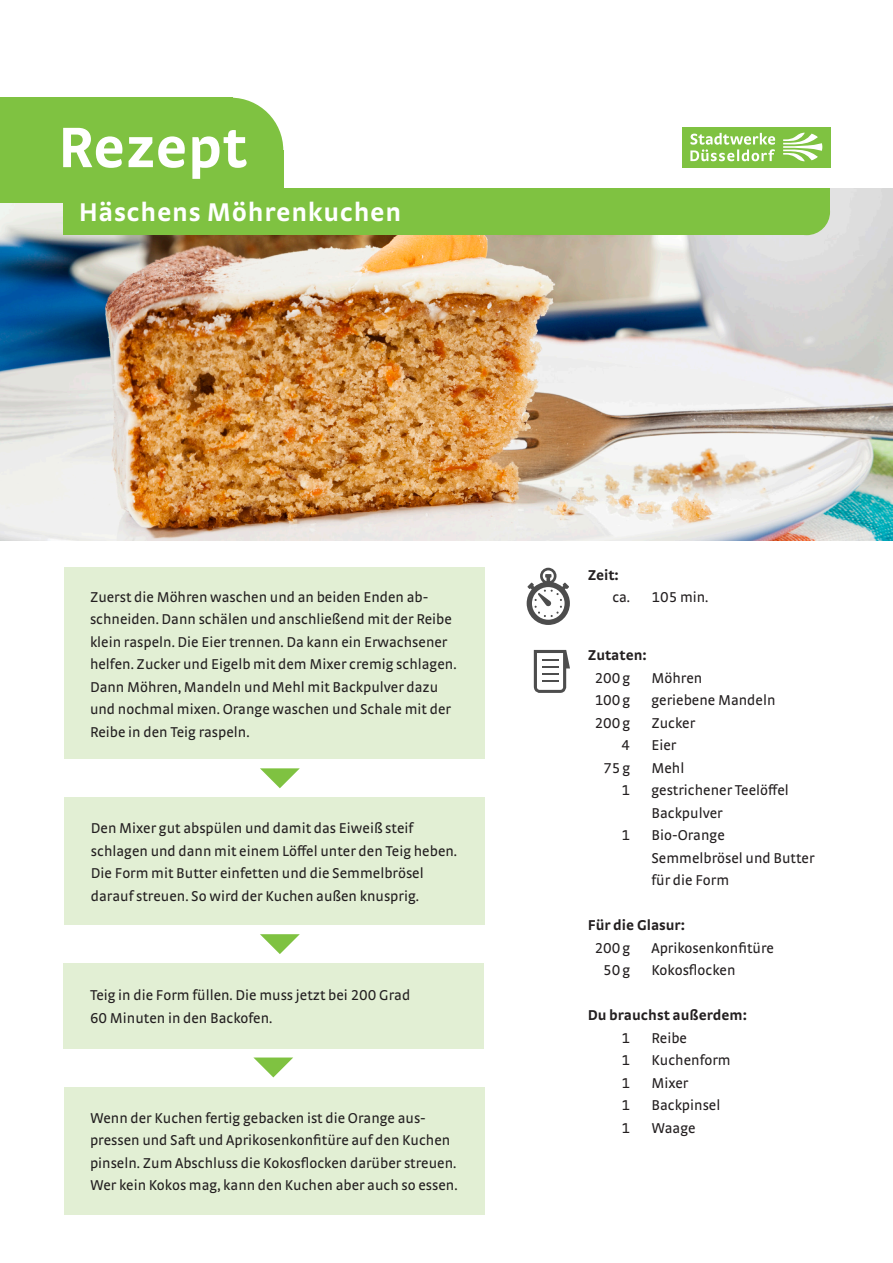
<style>
.page{position:relative;width:893px;height:1263px;background:#fff}
.page>*{position:absolute;margin:0;border:0;box-sizing:border-box;transform-origin:0 0}
.t1{font:700 60px "Strada TF";color:#fff}
.t2{font:700 27px "Strada TF";letter-spacing:.025em;color:#fff}
.t3{font:15px/22.5px "Strada TF";color:#231f20}
.t4{font:700 15px "Strada TF";color:#231f20}
</style>
<div class="page">
<img style="left:0;top:188px;width:893px;height:352px">
<div style="left:178px;top:98px;width:105px;height:105px;background:#7fc241;border-radius:50%"></div>
<div style="left:0;top:98px;width:232px;height:56px;background:#7fc241"></div>
<div style="left:0;top:150px;width:283px;height:53px;background:#7fc241"></div>
<div style="left:783px;top:188px;width:47px;height:47px;background:#7fc241;border-radius:50%"></div>
<div style="left:64px;top:207px;width:744px;height:28px;background:#7fc241"></div>
<div style="left:64px;top:188px;width:766px;height:24px;background:#7fc241"></div>
<div style="left:682px;top:127px;width:148px;height:40px;background:#7fc241"></div>
<svg style="left:690px;top:133px;width:85px;height:28px"></svg>
<svg style="left:783px;top:133px;width:39px;height:28px"></svg>
<div style="left:64px;top:568px;width:421px;height:191px;background:#e2efd4"></div>
<div style="left:64px;top:1087px;width:421px;height:127px;background:#e2efd4"></div>
<svg style="left:534px;top:650px;width:36px;height:43px"></svg>
<svg style="left:527px;top:568px;width:43px;height:57px"></svg>
<svg style="left:260px;top:934px;width:40px;height:20px"></svg>
<div style="left:64px;top:797px;width:421px;height:128px;background:#e2efd4"></div>
<div style="left:63px;top:963px;width:421px;height:85px;background:#e2efd4"></div>
<svg style="left:253px;top:1057px;width:40px;height:20px"></svg>
<svg style="left:260px;top:768px;width:40px;height:20px"></svg>
<h1 class="t1" style="left:58px;top:111px;width:191px">Rezept</h1>
<h2 class="t2" style="left:79px;top:195px;width:324px">Häschens Möhrenkuchen</h2>
<p class="t3" style="left:90px;top:585px;width:368px">Zuerst die Möhren waschen und an beiden Enden ab&shy;schneiden. Dann schälen und anschließend mit der Reibe klein raspeln. Die Eier trennen. Da kann ein Erwachsener helfen. Zucker und Eigelb mit dem Mixer cremig schlagen.<br>Dann Möhren, Mandeln und Mehl mit Backpulver dazu und nochmal mixen. Orange waschen und Schale mit der Reibe in den Teig raspeln.</p>
<p class="t3" style="left:91px;top:817px;width:368px">Den Mixer gut abspülen und damit das Eiweiß steif schlagen und dann mit einem Löffel unter den Teig heben.<br>Die Form mit Butter einfetten und die Semmelbrösel darauf streuen. So wird der Kuchen außen knusprig.</p>
<p class="t3" style="left:90px;top:984px;width:322px">Teig in die Form füllen. Die muss jetzt bei 200 Grad<br>60 Minuten in den Backofen.</p>
<p class="t3" style="left:90px;top:1106px;width:369px">Wenn der Kuchen fertig gebacken ist die Orange aus&shy;pressen und Saft und Aprikosenkonfitüre auf den Kuchen pinseln. Zum Abschluss die Kokosflocken darüber streuen.<br>Wer kein Kokos mag, kann den Kuchen aber auch so essen.</p>
<p class="t4" style="left:588px;top:566px;width:33px">Zeit:</p>
<p class="t3" style="left:612px;top:586px;width:98px">ca. 105 min.</p>
<p class="t4" style="left:588px;top:646px;width:61px">Zutaten:</p>
<p class="t3" style="left:595px;top:666px;width:37px">200g</p>
<p class="t3" style="left:651px;top:666px;width:52px">Möhren</p>
<p class="t3" style="left:595px;top:689px;width:37px">100g</p>
<p class="t3" style="left:651px;top:689px;width:126px">geriebene Mandeln</p>
<p class="t3" style="left:595px;top:711px;width:37px">200g</p>
<p class="t3" style="left:651px;top:711px;width:45px">Zucker</p>
<p class="t3" style="left:622px;top:734px;width:10px">4</p>
<p class="t3" style="left:651px;top:734px;width:27px">Eier</p>
<p class="t3" style="left:603px;top:756px;width:28px">75g</p>
<p class="t3" style="left:651px;top:756px;width:34px">Mehl</p>
<p class="t3" style="left:622px;top:779px;width:10px">1</p>
<p class="t3" style="left:651px;top:779px;width:139px">gestrichener Teelöffel<br>Backpulver</p>
<p class="t3" style="left:622px;top:824px;width:10px">1</p>
<p class="t3" style="left:651px;top:824px;width:165px">Bio-Orange<br>Semmelbrösel und Butter für die Form</p>
<p class="t4" style="left:588px;top:916px;width:99px">Für die Glasur:</p>
<p class="t3" style="left:595px;top:936px;width:37px">200g</p>
<p class="t3" style="left:651px;top:936px;width:124px">Aprikosenkonfitüre</p>
<p class="t3" style="left:603px;top:959px;width:28px">50g</p>
<p class="t3" style="left:651px;top:959px;width:86px">Kokosflocken</p>
<p class="t4" style="left:588px;top:1006px;width:161px">Du brauchst außerdem:</p>
<p class="t3" style="left:622px;top:1026px;width:10px">1</p>
<p class="t3" style="left:651px;top:1026px;width:37px">Reibe</p>
<p class="t3" style="left:622px;top:1049px;width:10px">1</p>
<p class="t3" style="left:651px;top:1049px;width:81px">Kuchenform</p>
<p class="t3" style="left:622px;top:1071px;width:10px">1</p>
<p class="t3" style="left:651px;top:1071px;width:38px">Mixer</p>
<p class="t3" style="left:622px;top:1094px;width:10px">1</p>
<p class="t3" style="left:651px;top:1094px;width:70px">Backpinsel</p>
<p class="t3" style="left:622px;top:1116px;width:10px">1</p>
<p class="t3" style="left:651px;top:1116px;width:46px">Waage</p>
</div>
